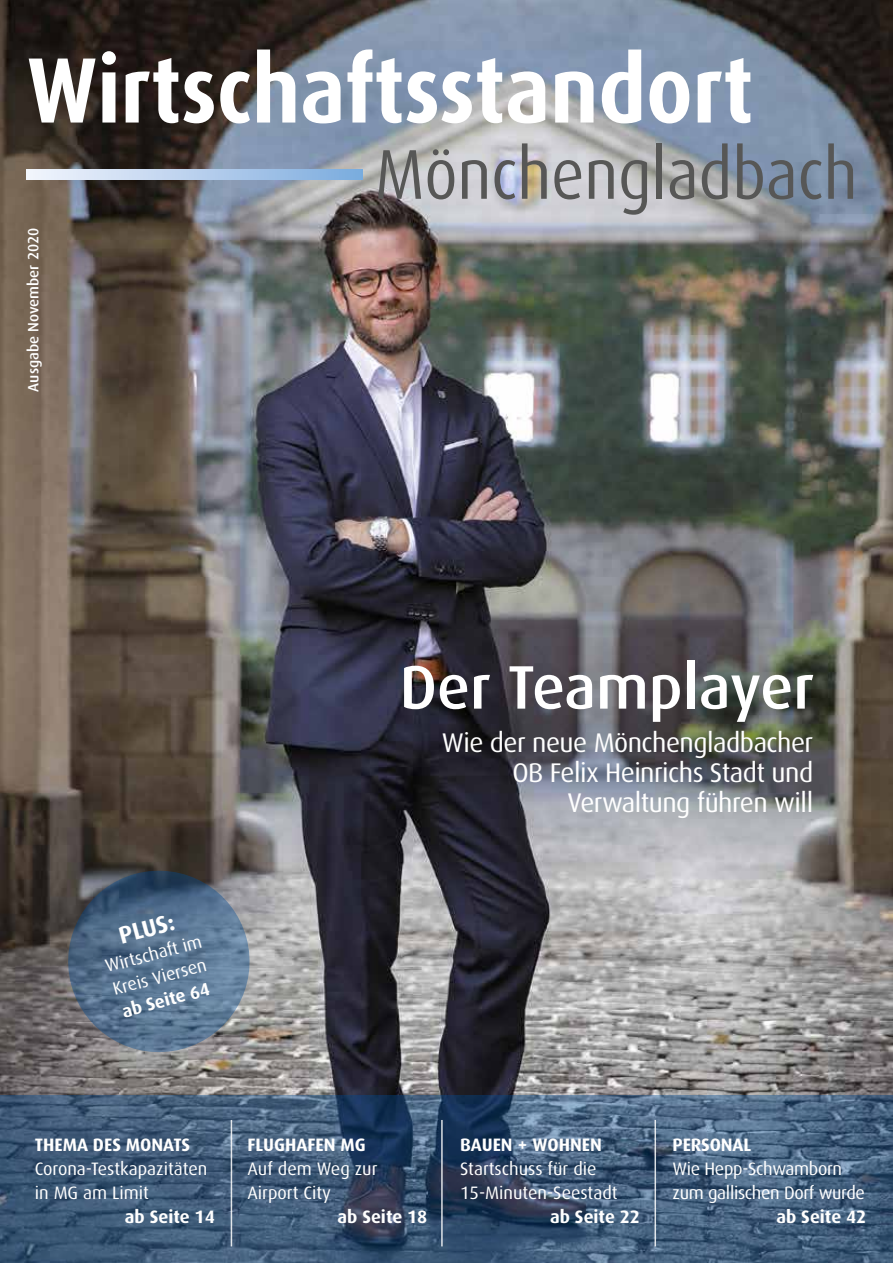
<style>
.page{position:relative;width:893px;height:1263px;background:#fff}
.page>*{position:absolute;margin:0;border:0;box-sizing:border-box;transform-origin:0 0}
.t1{font:700 93px "Dax";color:#fff;scale:.9 1}
.t2{font:70.5px "Dax";color:#575756;scale:.9 1}
.t3{font:500 61.5px "Dax";color:#fff}
.t4{font:27px/30px "Dax";letter-spacing:-.02em;color:#fff;text-align:right}
.t5{font:700 24px "Dax";color:#fff}
.t6{font:18px/24px "Dax";color:#fff}
.t7{font:700 18px "Dax";color:#fff}
.t8{font:18px/24px "Dax";letter-spacing:-.02em;color:#fff}
.t9{font:500 15px "Dax";color:#fff}
</style>
<div class="page">
<img style="left:0;top:0;width:893px;height:1095px">
<svg style="left:0;top:1095px;width:893px;height:168px;background:#3d5875"></svg>
<svg style="left:27px;top:169px;width:335px;height:10px;background:#b7d0ed"></svg>
<hr style="left:231px;top:1120px;width:1px;height:126px;background:#fff">
<hr style="left:441px;top:1120px;width:2px;height:126px;background:#fff">
<hr style="left:654px;top:1120px;width:2px;height:126px;background:#fff">
<svg style="left:58px;top:861px;width:201px;height:201px;background:#617183"></svg>
<h1 class="t1" style="left:27px;top:38px;width:808px">Wirtschaftsstandort</h1>
<p class="t9" style="left:25px;top:392px;width:165px;rotate:-90deg">Ausgabe November 2020</p>
<h2 class="t2" style="left:375px;top:135px;width:538px">Mönchengladbach</h2>
<h3 class="t5" style="left:116px;top:922px;width:58px;rotate:-15deg">PLUS:</h3>
<p class="t6" style="left:102px;top:955px;width:101px;rotate:-15deg">Wirtschaft im<br>Kreis Viersen</p>
<p class="t7" style="left:120px;top:1002px;width:92px;rotate:-15deg">ab Seite 64</p>
<h3 class="t3" style="left:400px;top:653px;width:416px">Der Teamplayer</h3>
<h3 class="t4" style="left:442px;top:728px;width:373px">Wie der neue Mönchengladbacher<br>OB Felix Heinrichs Stadt und<br>Verwaltung führen will</h3>
<p class="t7" style="left:35px;top:1134px;width:157px">THEMA DES MONATS</p>
<p class="t6" style="left:35px;top:1157px;width:174px">Corona-Testkapazitäten in MG am Limit</p>
<p class="t7" style="left:125px;top:1206px;width:92px">ab Seite 14</p>
<p class="t7" style="left:247px;top:1134px;width:120px">FLUGHAFEN MG</p>
<p class="t6" style="left:247px;top:1157px;width:132px">Auf dem Weg zur<br>Airport City</p>
<p class="t7" style="left:337px;top:1206px;width:92px">ab Seite 18</p>
<p class="t7" style="left:460px;top:1134px;width:143px">BAUEN + WOHNEN</p>
<p class="t6" style="left:460px;top:1157px;width:159px">Startschuss für die<br>15-Minuten-Seestadt</p>
<p class="t7" style="left:550px;top:1206px;width:92px">ab Seite 22</p>
<p class="t7" style="left:673px;top:1134px;width:80px">PERSONAL</p>
<p class="t8" style="left:673px;top:1157px;width:194px">Wie Hepp-Schwamborn zum gallischen Dorf wurde</p>
<p class="t7" style="left:776px;top:1206px;width:92px">ab Seite 42</p>
</div>
